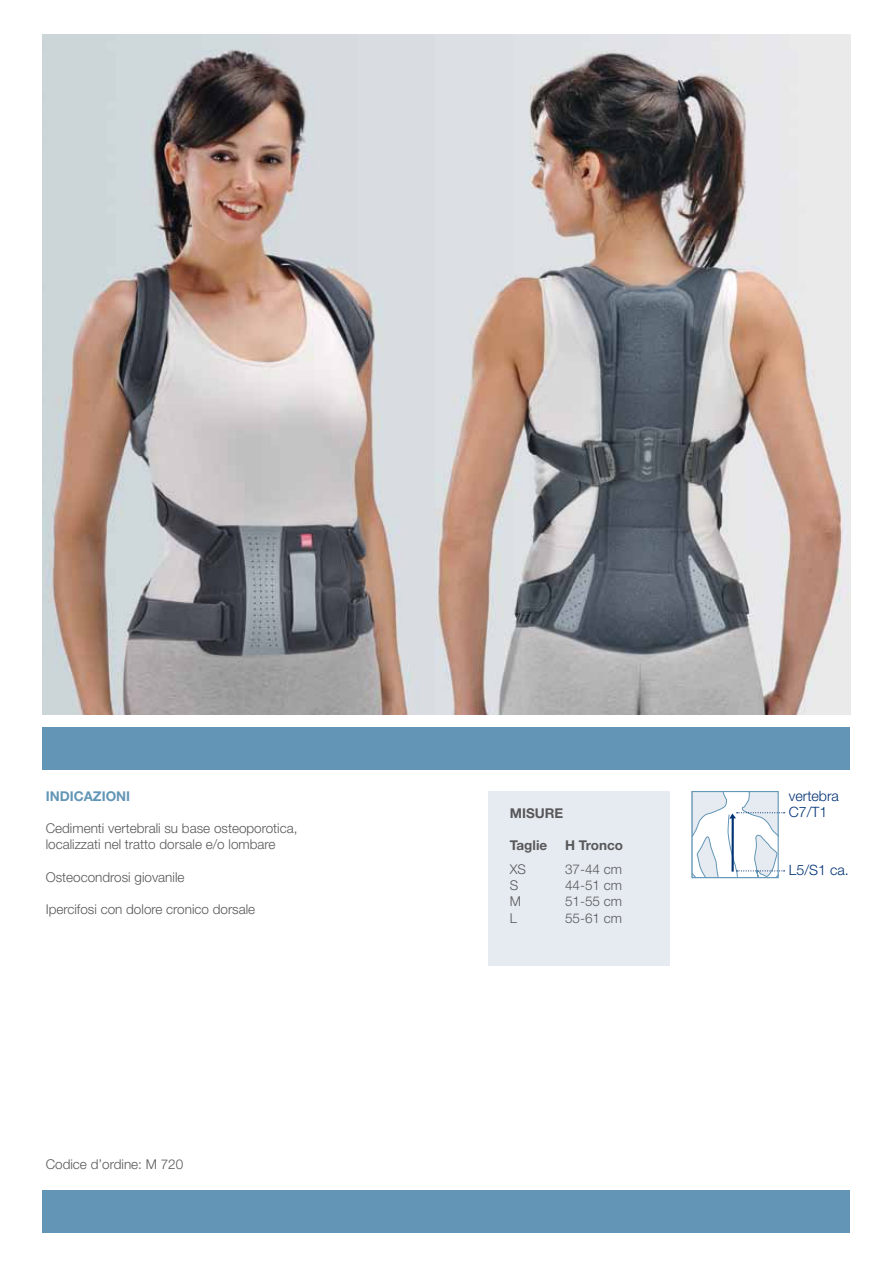
<style>
.page{position:relative;width:893px;height:1263px;background:#fff}
.page>*{position:absolute;margin:0;border:0;box-sizing:border-box;transform-origin:0 0}
.t1{font:300 14.25px "Helvetica Neue LT Std";color:#003274}
.t2{font:300 13.5px/16.2px "Helvetica Neue LT Std";color:#58585a}
.t3{font:700 13.5px "Helvetica Neue LT Std";color:#58585a}
.t4{font:700 13.5px "Helvetica Neue LT Std";color:#6396b6}
</style>
<div class="page">
<div style="left:43px;top:727px;width:807px;height:43px;background:#6396b6"></div>
<div style="left:43px;top:1191px;width:807px;height:42px;background:#6396b6"></div>
<div style="left:488px;top:791px;width:182px;height:174px;background:#e6ebf1"></div>
<svg style="left:692px;top:791px;width:93px;height:86px"></svg>
<img style="left:43px;top:34px;width:807px;height:680px">
<p class="t4" style="left:46px;top:787px;width:84px">INDICAZIONI</p>
<p class="t2" style="left:46px;top:820px;width:253px">Cedimenti vertebrali su base osteoporotica, localizzati nel tratto dorsale e/o lombare</p>
<p class="t2" style="left:46px;top:868px;width:140px">Osteocondrosi giovanile</p>
<p class="t2" style="left:46px;top:901px;width:211px">Ipercifosi con dolore cronico dorsale</p>
<p class="t2" style="left:46px;top:1156px;width:139px">codice d’ordine: M 720</p>
<p class="t3" style="left:510px;top:804px;width:55px">MISURE</p>
<p class="t3" style="left:510px;top:837px;width:39px">TAGLIE</p>
<p class="t3" style="left:565px;top:837px;width:60px">H TRONCO</p>
<p class="t2" style="left:510px;top:861px;width:18px">XS</p>
<p class="t2" style="left:565px;top:861px;width:59px">37-44 cm</p>
<p class="t2" style="left:510px;top:877px;width:10px">S</p>
<p class="t2" style="left:565px;top:877px;width:59px">44-51 cm</p>
<p class="t2" style="left:510px;top:893px;width:13px">M</p>
<p class="t2" style="left:565px;top:893px;width:59px">51-55 cm</p>
<p class="t2" style="left:510px;top:909px;width:9px">L</p>
<p class="t2" style="left:565px;top:909px;width:59px">55-61 cm</p>
<p class="t1" style="left:789px;top:787px;width:52px">vertebra</p>
<p class="t1" style="left:789px;top:803px;width:40px">C7/T1</p>
<p class="t1" style="left:789px;top:861px;width:61px">L5/S1 ca.</p>
</div>
